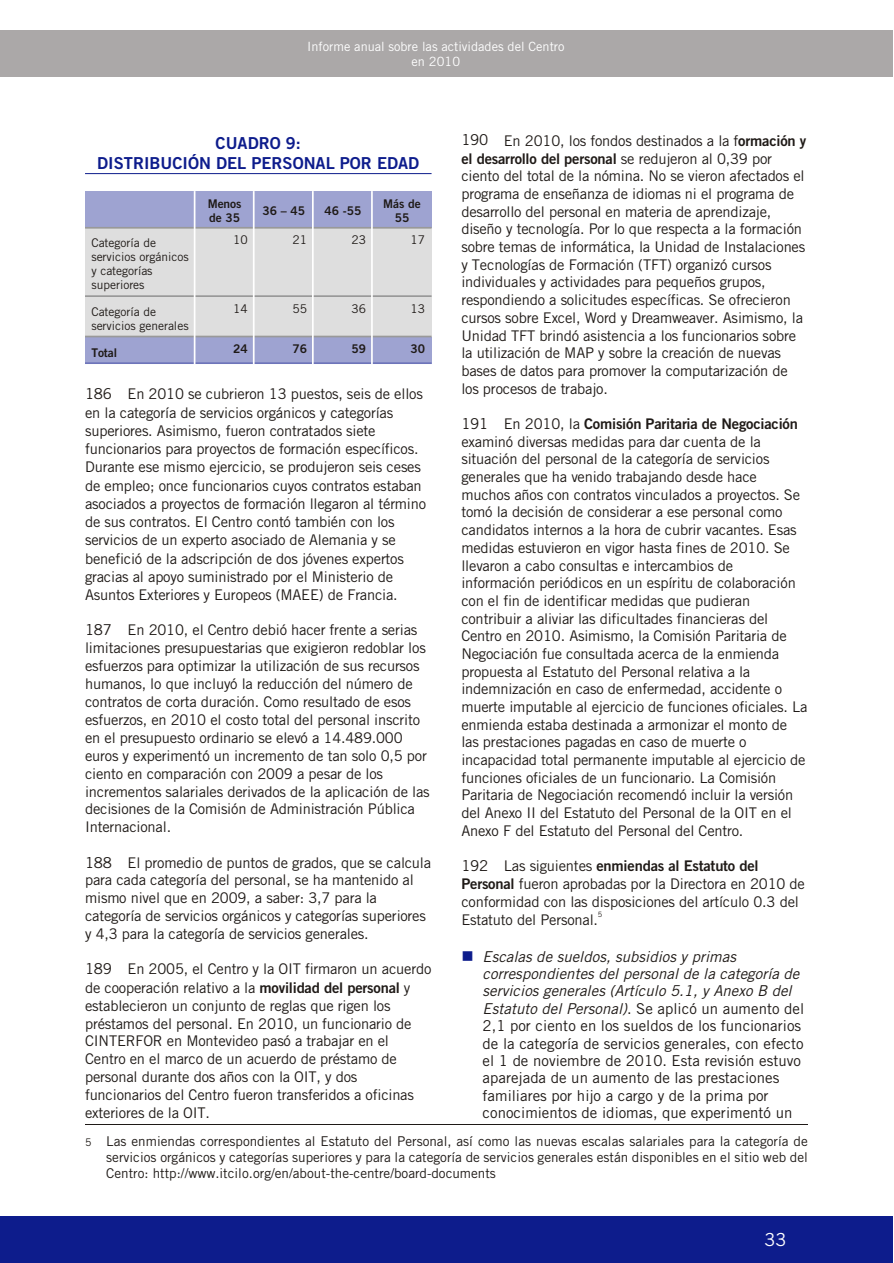
<style>
.page{position:relative;width:894px;height:1263px;background:#fff}
.page>*{position:absolute;margin:0;border:0;box-sizing:border-box;transform-origin:0 0}
.t1{font:18px "Trade Gothic";color:#fff}
.t2{font:16.5px/20.9px "Trade Gothic Bold Two";color:#0d1c8c;text-align:center}
.t3{font:15px/17.4px "Trade Gothic";letter-spacing:.005em;color:#1f1a17}
.t4{font:14.7px/17.7px "Trade Gothic";letter-spacing:-.01em;color:#1f1a17}
.t5{font:14.7px "Trade Gothic Bold Two";letter-spacing:-.01em;color:#1f1a17}
.t6{font:13.5px/15.8px "Trade Gothic";color:#1f1a17;text-align:justify}
.t7{font:12.75px/14.9px "Trade Gothic";color:#fff;text-align:center}
.t8{font:12px/14px "Trade Gothic";letter-spacing:-.005em;color:#1f1a17}
.t9{font:12px/14px "Trade Gothic Bold Two";color:#1f1a17}
.t10{font:7.35px "Trade Gothic";color:#1f1a17}
.s1{font-size:15px}
.s2{font-family:"Trade Gothic Bold Two"}
.s3{font-family:"Trade Gothic"}
.s4{font-family:"Trade Gothic";font-size:15px}
.s5{color:#0d1c8c}
.s6{font-style:italic}
.s7{font-size:10.5px}
</style>
<div class="page">
<div style="left:0;top:1216px;width:893px;height:47px;background:#0d1c8c"></div>
<div style="left:0;top:30px;width:893px;height:47px;background:#aba8a8"></div>
<hr style="left:85px;top:173px;width:347px;height:1px;background:#0d1c8c">
<div style="left:85px;top:191px;width:110px;height:37px;background:#9ea3d1"></div>
<div style="left:195px;top:191px;width:59px;height:37px;background:#9ea3d1"></div>
<div style="left:254px;top:191px;width:59px;height:37px;background:#9ea3d1"></div>
<div style="left:313px;top:191px;width:59px;height:37px;background:#9ea3d1"></div>
<div style="left:372px;top:191px;width:60px;height:37px;background:#9ea3d1"></div>
<div style="left:85px;top:228px;width:110px;height:69px;background:#dedede"></div>
<div style="left:195px;top:228px;width:59px;height:69px;background:#dedede"></div>
<div style="left:254px;top:228px;width:59px;height:69px;background:#dedede"></div>
<div style="left:313px;top:228px;width:59px;height:69px;background:#dedede"></div>
<div style="left:372px;top:228px;width:60px;height:69px;background:#dedede"></div>
<div style="left:85px;top:297px;width:110px;height:40px;background:#dedede"></div>
<div style="left:195px;top:297px;width:59px;height:40px;background:#dedede"></div>
<div style="left:254px;top:297px;width:59px;height:40px;background:#dedede"></div>
<div style="left:313px;top:297px;width:59px;height:40px;background:#dedede"></div>
<div style="left:372px;top:297px;width:60px;height:40px;background:#dedede"></div>
<div style="left:85px;top:337px;width:110px;height:27px;background:#9ea3d1"></div>
<div style="left:195px;top:337px;width:59px;height:27px;background:#9ea3d1"></div>
<div style="left:254px;top:337px;width:59px;height:27px;background:#9ea3d1"></div>
<div style="left:313px;top:337px;width:59px;height:27px;background:#9ea3d1"></div>
<div style="left:372px;top:337px;width:60px;height:27px;background:#9ea3d1"></div>
<hr style="left:85px;top:227px;width:347px;height:2px;background:#999">
<hr style="left:85px;top:295px;width:347px;height:2px;background:#999">
<hr style="left:85px;top:336px;width:347px;height:1px;background:#999">
<hr style="left:85px;top:362px;width:347px;height:2px;background:#6e75ba">
<hr style="left:194px;top:191px;width:1px;height:174px;background:#fff">
<hr style="left:253px;top:191px;width:2px;height:174px;background:#fff">
<hr style="left:312px;top:191px;width:2px;height:174px;background:#fff">
<hr style="left:371px;top:191px;width:2px;height:174px;background:#fff">
<hr style="left:85px;top:1125px;width:723px;height:1px;background:#1f1a17">
<p class="t7" style="left:307px;top:40px;width:259px">Informe anual sobre las actividades del Centro en 2010</p>
<p class="t2" style="left:97px;top:134px;width:323px">CUADRO 9:<br>DISTRIBUCIÓN DEL PERSONAL POR EDAD</p>
<p class="t9" style="left:208px;top:198px;width:35px">Me nos de 35</p>
<p class="t9" style="left:263px;top:205px;width:44px">36 – 45</p>
<p class="t9" style="left:324px;top:205px;width:38px">46 -55</p>
<p class="t9" style="left:383px;top:198px;width:39px;text-align:center">Más de<br>55</p>
<p class="t8" style="left:91px;top:237px;width:99px">Categoría de servicios orgánicos y categorías superiores</p>
<p class="t8" style="left:233px;top:234px;width:16px">10</p>
<p class="t8" style="left:292px;top:234px;width:16px">21</p>
<p class="t8" style="left:351px;top:234px;width:16px">23</p>
<p class="t8" style="left:411px;top:234px;width:16px">17</p>
<p class="t8" style="left:91px;top:306px;width:99px">Categoría de servicios generales</p>
<p class="t8" style="left:233px;top:302px;width:16px">14</p>
<p class="t8" style="left:292px;top:302px;width:16px">55</p>
<p class="t8" style="left:351px;top:302px;width:16px">36</p>
<p class="t8" style="left:411px;top:302px;width:16px">13</p>
<p class="t9" style="left:91px;top:346px;width:27px">Total</p>
<p class="t9" style="left:233px;top:343px;width:16px">24</p>
<p class="t9" style="left:292px;top:343px;width:16px">76</p>
<p class="t9" style="left:351px;top:343px;width:16px">59</p>
<p class="t9" style="left:411px;top:343px;width:16px">30</p>
<p class="t4" style="left:85px;top:386px;width:343px;line-height:18.3px"><span class="s1">186</span> En 2010 se cubrieron 13 puestos, seis de ellos en la categoría de servicios orgánicos y categorías superiores. Asimismo, fueron contratados siete funcionarios para proyectos de formación específicos.<br>Durante ese mismo ejercicio, se produjeron seis ceses de empleo; once funcionarios cuyos contratos estaban asociados a proyectos de formación llegaron al término de sus contratos. El Centro contó también con los servicios de un experto asociado de Alemania y se benefició de la adscripción de dos jóvenes expertos gracias al apoyo suministrado por el Ministerio de Asuntos Exteriores y Europeos (MAEE) de Francia.</p>
<p class="t4" style="left:85px;top:622px;width:346px"><span class="s1">187</span> En 2010, el Centro debió hacer frente a serias limitaciones presupuestarias que exigieron redoblar los esfuerzos para optimizar la utilización de sus recursos humanos, lo que incluyó la reducción del número de contratos de corta duración. Como resultado de esos esfuerzos, en 2010 el costo total del personal inscrito en el presupuesto ordinario se elevó a 14.489.000 euros y experimentó un incremento de tan solo 0,5 por ciento en comparación con 2009 a pesar de los incrementos salariales derivados de la aplicación de las decisiones de la Comisión de Administración Pública Internacional.</p>
<p class="t4" style="left:85px;top:855px;width:348px"><span class="s1">188</span> El promedio de puntos de grados, que se calcula para cada categoría del personal, se ha mantenido al mismo nivel que en 2009, a saber: 3,7 para la categoría de servicios orgánicos y categorías superiores y 4,3 para la categoría de servicios generales.</p>
<p class="t4" style="left:85px;top:961px;width:348px"><span class="s1">189</span> En 2005, el Centro y la OIT firmaron un acuerdo de cooperación relativo a la <span class="s2">movilidad del personal</span> y establecieron un conjunto de reglas que rigen los préstamos del personal. En 2010, un funcionario de CINTERFOR en Montevideo pasó a trabajar en el Centro en el marco de un acuerdo de préstamo de personal durante dos años con la OIT, y dos funcionarios del Centro fueron transferidos a oficinas exteriores de la OIT.</p>
<p class="t4" style="left:461px;top:133px;width:347px"><span class="s1">190</span> En 2010, los fondos destinados a la f<span class="s2">ormación y</span></p>
<p class="t5" style="left:461px;top:152px;width:312px">el desarrollo del personal <span class="s3">se redujeron al 0,39 por</span></p>
<p class="t4" style="left:461px;top:168px;width:345px">ciento del total de la nómina. No se vieron afectados el programa de enseñanza de idiomas ni el programa de desarrollo del personal en materia de aprendizaje, diseño y tecnología. Por lo que respecta a la formación sobre temas de informática, la Unidad de Instalaciones y Tecnologías de Formación (TFT) organizó cursos individuales y actividades para pequeños grupos, respondiendo a solicitudes específicas. Se ofrecieron cursos sobre Excel, Word y Dreamweaver. Asimismo, la Unidad TFT brindó asistencia a los funcionarios sobre la utilización de MAP y sobre la creación de nuevas bases de datos para promover la computarización de los procesos de trabajo.</p>
<p class="t5" style="left:461px;top:418px;width:338px"><span class="s4">191</span> <span class="s3">En 2010, la</span> Comisión Paritaria de Negociación</p>
<p class="t4" style="left:461px;top:434px;width:348px">examinó diversas medidas para dar cuenta de la situación del personal de la categoría de servicios generales que ha venido trabajando desde hace muchos años con contratos vinculados a proyectos. Se tomó la decisión de considerar a ese personal como candidatos internos a la hora de cubrir vacantes. Esas medidas estuvieron en vigor hasta fines de 2010. Se llevaron a cabo consultas e intercambios de información periódicos en un espíritu de colaboración con el fin de identificar medidas que pudieran contribuir a aliviar las dificultades financieras del Centro en 2010. Asimismo, la Comisión Paritaria de Negociación fue consultada acerca de la enmienda propuesta al Estatuto del Personal relativa a la indemnización en caso de enfermedad, accidente o muerte imputable al ejercicio de funciones oficiales. La enmienda estaba destinada a armonizar el monto de las prestaciones pagadas en caso de muerte o incapacidad total permanente imputable al ejercicio de funciones oficiales de un funcionario. La Comisión Paritaria de Negociación recomendó incluir la versión del Anexo II del Estatuto del Personal de la OIT en el Anexo F del Estatuto del Personal del Centro.</p>
<p class="t5" style="left:461px;top:860px;width:299px"><span class="s4">192</span> <span class="s3">Las siguientes</span> enmiendas al Estatuto del</p>
<p class="t4" style="left:461px;top:876px;width:345px"><span class="s2">Personal</span> fueron aprobadas por la Directora en 2010 de conformidad con las disposiciones del artículo 0.3 del<br>Estatuto del Personal.</p>
<p class="t10" style="left:598px;top:912px;width:6px">5</p>
<p class="t3" style="left:483px;top:949px;width:323px;text-indent:-21px"><span class="s5">■</span> <span class="s6">Escalas de sueldos, subsidios y primas correspondientes del personal de la categoría de servicios generales (Artículo 5.1, y Anexo B del Estatuto del Personal)</span>. Se aplicó un aumento del 2,1 por ciento en los sueldos de los funcionarios de la categoría de servicios generales, con efecto el 1 de noviembre de 2010. Esta revisión estuvo aparejada de un aumento de las prestaciones familiares por hijo a cargo y de la prima por conocimientos de idiomas, que experimentó un</p>
<p class="t6" style="left:106px;top:1135px;width:703px;text-indent:-21px"><span class="s7">5</span> Las enmiendas correspondientes al Estatuto del Personal, así como las nuevas escalas salariales para la categoría de servicios orgánicos y categorías superiores y para la categoría de servicios generales están disponibles en el sitio web del Centro: http://www.itcilo.org/en/about-the-centre/board-documents</p>
<p class="t1" style="left:765px;top:1232px;width:23px">33</p>
</div>
